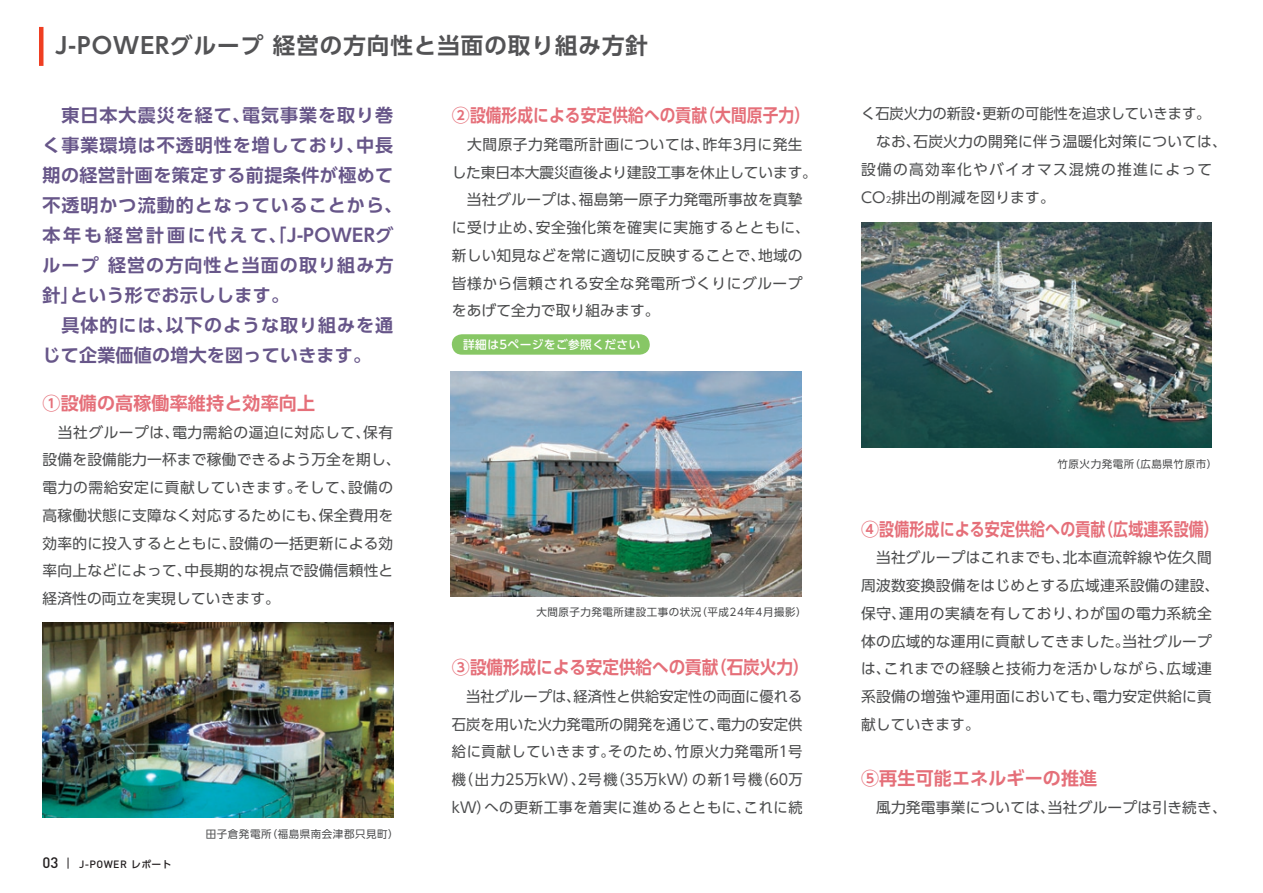
<style>
.page{position:relative;width:1263px;height:893px;background:#fff}
.page>*{position:absolute;margin:0;border:0;box-sizing:border-box;transform-origin:0 0}
.t1{font:700 22.5px "UD Shin Go Pro De";letter-spacing:.045em;color:#535355}
.t2{font:700 18px/30px "UD Shin Go Pro De";letter-spacing:.055em;color:#675689}
.t3{font:700 18px "UD Shin Go Pro De";letter-spacing:.01em;color:#e56f79}
.t4{font:500 15px "DIN";color:#231f20}
.t5{font:14.7px/27.8px "UD Shin Go Pro";letter-spacing:.015em;color:#4b4c4d}
.t6{font:500 11.7px "UD Shin Go Pro";letter-spacing:.035em;color:#fff}
.t7{font:10.5px "UD Shin Go Pro";letter-spacing:.05em;color:#4b4c4d}
.t8{font:500 10.5px "DIN";letter-spacing:.04em;color:#231f20}
.s1{font-family:"UD Shin Go Pro";font-size:9.75px}
.s2{font-size:8.55px}
</style>
<div class="page">
<svg style="left:68px;top:857px;width:1px;height:12px"></svg>
<hr style="left:39px;top:27px;width:4px;height:39px;background:#ef3e22">
<div style="left:452px;top:334px;width:198px;height:21px;background:#87c765;border-radius:10px"></div>
<img style="left:450px;top:371px;width:351px;height:225px">
<img style="left:43px;top:622px;width:350px;height:196px">
<img style="left:861px;top:222px;width:351px;height:226px">
<h1 class="t1" style="left:55px;top:27px;width:594px">J-POWERグループ 経営の方向性と当面の取り組み方針</h1>
<p class="t2" style="left:43px;top:100px;width:361px">　東日本大震災を経て、電気事業を取り巻く事業環境は不透明性を増しており、中長期の経営計画を策定する前提条件が極めて不透明かつ流動的となっていることから、本年も経営計画に代えて、「J-POWERグループ 経営の方向性と当面の取り組み方針」という形でお示しします。<br>　具体的には、以下のような取り組みを通じて企業価値の増大を図っていきます。</p>
<p class="t3" style="left:452px;top:101px;width:360px">②設備形成による安定供給への貢献（大間原子力）</p>
<p class="t5" style="left:452px;top:130px;width:367px">　大間原子力発電所計画については、昨年3月に発生した東日本大震災直後より建設工事を休止しています。　当社グループは、福島第一原子力発電所事故を真摯に受け止め、安全強化策を確実に実施するとともに、新しい知見などを常に適切に反映することで、地域の皆様から信頼される安全な発電所づくりにグループをあげて全力で取り組みます。</p>
<p class="t6" style="left:463px;top:335px;width:179px">詳細は5ページをご参照ください</p>
<p class="t3" style="left:43px;top:388px;width:274px">①設備の高稼働率維持と効率向上</p>
<p class="t5" style="left:43px;top:418px;width:360px">　当社グループは、電力需給の逼迫に対応して、保有設備を設備能力一杯まで稼働できるよう万全を期し、電力の需給安定に貢献していきます。そして、設備の高稼働状態に支障なく対応するためにも、保全費用を効率的に投入するとともに、設備の一括更新による効率向上などによって、中長期的な視点で設備信頼性と経済性の両立を実現していきます。</p>
<p class="t4" style="left:43px;top:853px;width:17px">03</p>
<p class="t8" style="left:79px;top:857px;width:94px">J-POWER <span class="s1">レポート</span></p>
<p class="t7" style="left:206px;top:826px;width:194px">田子倉発電所（福島県南会津郡只見町）</p>
<p class="t7" style="left:536px;top:604px;width:272px">大間原子力発電所建設工事の状況（平成24年4月撮影）</p>
<p class="t3" style="left:452px;top:653px;width:359px">③設備形成による安定供給への貢献（石炭火力）</p>
<p class="t5" style="left:452px;top:682px;width:352px;text-align:justify">　当社グループは、経済性と供給安定性の両面に優れる石炭を用いた火力発電所の開発を通じて、電力の安定供給に貢献していきます。そのため、竹原火力発電所1号機（出力25万kW）、2号機（35万kW）の新1号機（60万kW）への更新工事を着実に進めるとともに、これに続</p>
<p class="t5" style="left:861px;top:99px;width:367px">く石炭火力の新設・更新の可能性を追求していきます。　なお、石炭火力の開発に伴う温暖化対策については、設備の高効率化やバイオマス混焼の推進によって<br>CO<span class="s2">2</span>排出の削減を図ります。</p>
<p class="t7" style="left:1057px;top:455px;width:161px">竹原火力発電所（広島県竹原市）</p>
<p class="t3" style="left:861px;top:514px;width:359px">④設備形成による安定供給への貢献（広域連系設備）</p>
<p class="t5" style="left:861px;top:543px;width:360px">　当社グループはこれまでも、北本直流幹線や佐久間周波数変換設備をはじめとする広域連系設備の建設、保守、運用の実績を有しており、わが国の電力系統全体の広域的な運用に貢献してきました。当社グループは、これまでの経験と技術力を活かしながら、広域連系設備の増強や運用面においても、電力安定供給に貢献していきます。</p>
<p class="t3" style="left:861px;top:764px;width:256px">⑤再生可能エネルギーの推進　</p>
<p class="t5" style="left:861px;top:793px;width:367px">　風力発電事業については、当社グループは引き続き、</p>
</div>
